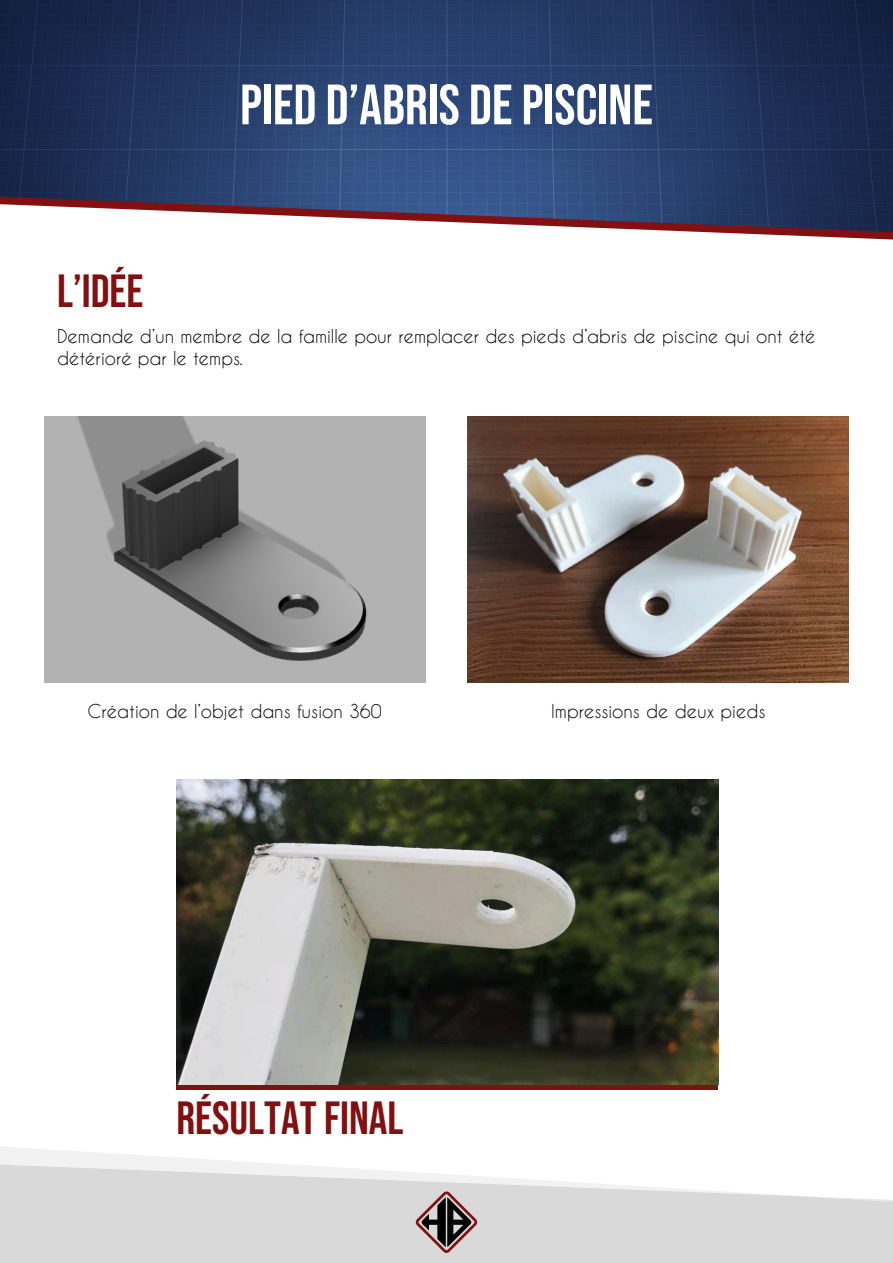
<style>
.page{position:relative;width:893px;height:1263px;background:#fff}
.page>*{position:absolute;margin:0;border:0;box-sizing:border-box;transform-origin:0 0}
.t1{font:56.7px "Bebas Neue";color:#fff}
.t2{font:46.5px "Bebas Neue";color:#821010}
.t3{font:18px/21.6px "Caviar Dreams";color:#000}
</style>
<div class="page">
<img style="left:0;top:0;width:735px;height:197px">
<img style="left:735px;top:0;width:158px;height:197px">
<svg style="left:0;top:197px;width:893px;height:42px"></svg>
<div style="left:0;top:1253px;width:893px;height:10px;background:#d9d9d9"></div>
<svg style="left:0;top:1147px;width:893px;height:106px"></svg>
<img style="left:468px;top:417px;width:381px;height:265px">
<div style="left:176px;top:1084px;width:542px;height:6px;background:#821010"></div>
<img style="left:176px;top:780px;width:542px;height:304px">
<img style="left:44px;top:417px;width:381px;height:265px">
<h2 class="t2" style="left:57px;top:264px;width:88px">L’IDÉE</h2>
<h1 class="t1" style="left:240px;top:73px;width:414px">PIED D’ABRIS DE PISCINE</h1>
<p class="t3" style="left:57px;top:325px;width:760px">Demande d’un membre de la famille pour remplacer des pieds d’abris de piscine qui ont été détérioré par le temps.</p>
<p class="t3" style="left:88px;top:700px;width:296px">Création de l’objet dans fusion 360</p>
<p class="t3" style="left:551px;top:700px;width:216px">Impressions de deux pieds</p>
<h2 class="t2" style="left:176px;top:1091px;width:229px">RÉSULTAT FINAL</h2>
</div>
